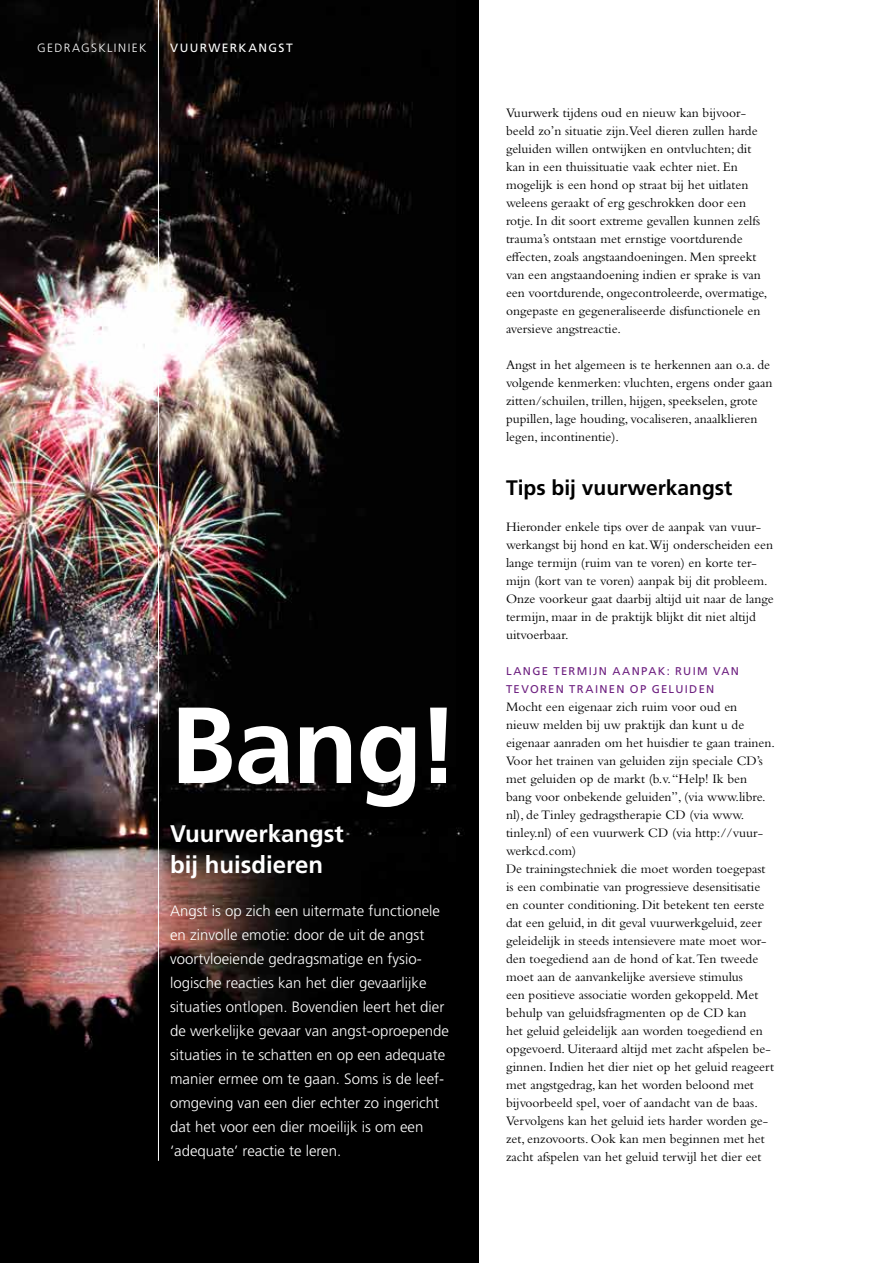
<style>
.page{position:relative;width:893px;height:1263px;background:#fff}
.page>*{position:absolute;margin:0;border:0;box-sizing:border-box;transform-origin:0 0}
.t1{font:700 108px "Frutiger LT Std";color:#fff}
.t2{font:700 24px/31.5px "Frutiger LT Std";color:#fff}
.t3{font:700 21px "Frutiger LT Std";color:#000}
.t4{font:300 15px/24px "Frutiger LT Std";color:#fff}
.t5{font:13.5px/18px "Bembo Std";color:#000}
.t6{font:300 12px "Frutiger LT Std";letter-spacing:.115em;color:#fff}
.t7{font:12px "Frutiger LT Std";letter-spacing:.12em;color:#fff}
.t8{font:11.25px/18px "Frutiger LT Std";letter-spacing:.12em;color:#6d1f80}
</style>
<div class="page">
<img style="left:0;top:0;width:478px;height:1263px">
<hr style="left:158px;top:0;width:1px;height:1161px;background:#fff">
<p class="t6" style="left:37px;top:41px;width:111px">GEDRAGSKLIN IEK</p>
<p class="t7" style="left:170px;top:40px;width:124px">VUURWERKANGST</p>
<h1 class="t1" style="left:170px;top:682px;width:291px">Bang!</h1>
<h2 class="t2" style="left:170px;top:817px;width:175px">Vuurwerkangst bij huisdieren</h2>
<p class="t4" style="left:170px;top:899px;width:280px">Angst is op zich een uitermate functionele en zinvolle emotie: door de uit de angst voortvloeiende gedragsmatige en fysio&shy;logische reacties kan het dier gevaarlijke situaties ontlopen. Bovendien leert het dier de werkelijke gevaar van angst-oproepende situaties in te schatten en op een adequate manier ermee om te gaan. Soms is de leef&shy;omgeving van een dier echter zo ingericht dat het voor een dier moeilijk is om een ‘adequate’ reactie te leren.</p>
<p class="t5" style="left:506px;top:103px;width:263px">Vuurwerk tijdens oud en nieuw kan bijvoor&shy;beeld zo’n situatie zijn.Veel dieren zullen harde geluiden willen ontwijken en ontvluchten; dit kan in een thuissituatie vaak echter niet. En mogelijk is een hond op straat bij het uitlaten weleens geraakt of erg geschrokken door een rotje. In dit soort extreme gevallen kunnen zelfs trauma’s ontstaan met ernstige voortdurende effecten, zoals angstaandoeningen. Men spreekt van een angstaandoening indien er sprake is van een voortdurende, ongecontroleerde, overmatige, ongepaste en gegeneraliseerde disfunctionele en aversieve angstreactie.</p>
<p class="t5" style="left:506px;top:355px;width:268px">Angst in het algemeen is te herkennen aan o.a. de volgende kenmerken: vluchten, ergens onder gaan zitten/schuilen, trillen, hijgen, speekselen, grote pupillen, lage houding, vocaliseren, anaalklieren legen, incontinentie).</p>
<h3 class="t3" style="left:506px;top:475px;width:228px">Tips bij vuurwerkangst</h3>
<p class="t5" style="left:506px;top:517px;width:269px">Hieronder enkele tips over de aanpak van vuur&shy;werkangst bij hond en kat.Wij onderscheiden een lange termijn (ruim van te voren) en korte ter&shy;mijn (kort van te voren) aanpak bij dit probleem.<br>Onze voorkeur gaat daarbij altijd uit naar de lange termijn, maar in de praktijk blijkt dit niet altijd uitvoerbaar.</p>
<p class="t8" style="left:506px;top:662px;width:235px">L ANGE TERMIJN AANPAK: RUIM VAN<br>TEVOREN TRAINEN OP GELUIDEN</p>
<p class="t5" style="left:506px;top:697px;width:271px">Mocht een eigenaar zich ruim voor oud en<br>nieuw melden bij uw praktijk dan kunt u de eigenaar aanraden om het huisdier te gaan trainen.<br>Voor het trainen van geluiden zijn speciale CD’s met geluiden op de markt (b.v. “Help! Ik ben bang voor onbekende geluiden”, (via www.libre. nl), de Tinley gedragstherapie CD (via www. tinley.nl) of een vuurwerk CD (via http://vuur&shy;werkcd.com)<br>De trainingstechniek die moet worden toegepast is een combinatie van progressieve desensitisatie en counter conditioning. Dit betekent ten eerste dat een geluid, in dit geval vuurwerkgeluid, zeer geleidelijk in steeds intensievere mate moet wor&shy;den toegediend aan de hond of kat.Ten tweede moet aan de aanvankelijke aversieve stimulus<br>een positieve associatie worden gekoppeld. Met behulp van geluidsfragmenten op de CD kan<br>het geluid geleidelijk aan worden toegediend en opgevoerd. Uiteraard altijd met zacht afspelen be&shy;ginnen. Indien het dier niet op het geluid reageert met angstgedrag, kan het worden beloond met bijvoorbeeld spel, voer of aandacht van de baas.<br>Vervolgens kan het geluid iets harder worden ge&shy;zet, enzovoorts. Ook kan men beginnen met het zacht afspelen van het geluid terwijl het dier eet</p>
</div>
